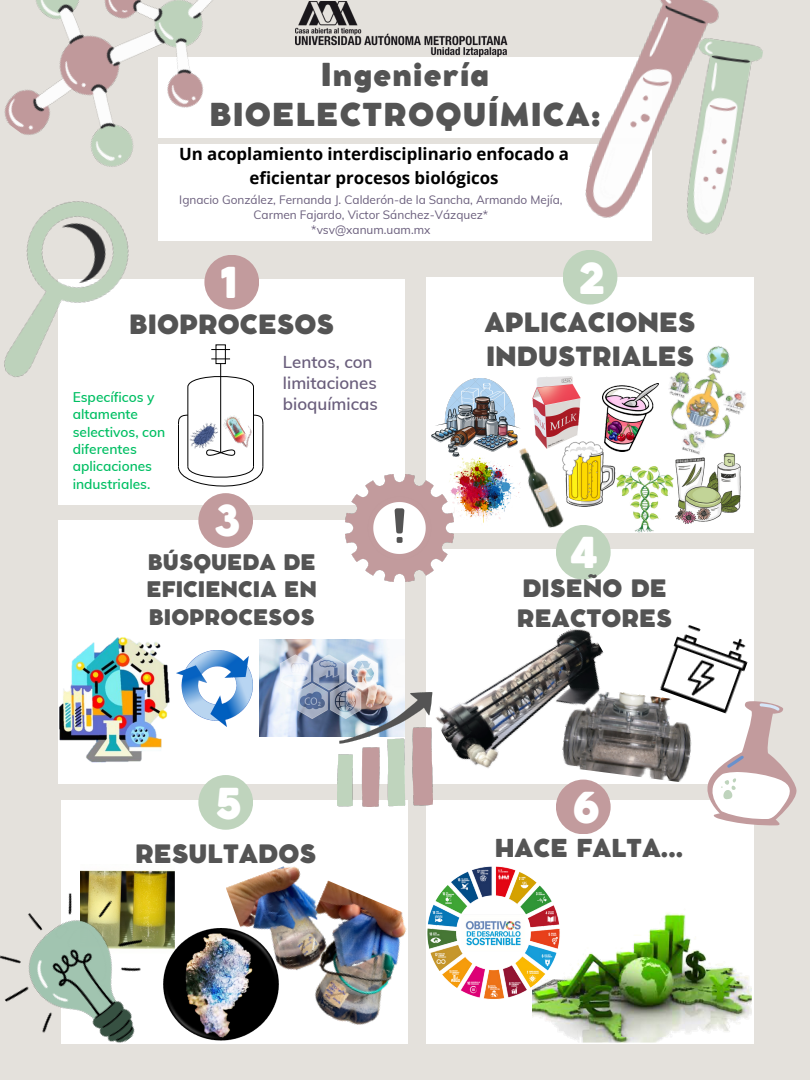
<style>
.page{position:relative;width:810px;height:1080px;background:#e4e1dc}
.page>*{position:absolute;margin:0;border:0;box-sizing:border-box;transform-origin:0 0}
.t1{font:800 42.06px "Cocomat Pro";color:#fff}
.t2{font:800 31.25px/39.9px "Cocomat Pro";letter-spacing:.04em;color:#545454;text-align:center}
.t3{font:800 26.25px/33.2px "Cocomat Pro";color:#545454}
.t4{font:800 25.06px "Cocomat Pro";color:#545454}
.t5{font:800 24.44px "Cocomat Pro";color:#545454}
.t6{font:800 23.75px/30px "Cocomat Pro";color:#545454}
.t7{font:800 21.25px/27.2px "Cocomat Pro";color:#545454;text-align:justify}
.t8{font:700 16.88px/23.4px "Open Sans";color:#000;text-align:center}
.t9{font:600 16.88px/21.1px "Muli";color:#6a5e7c}
.t10{font:600 13.75px/17.4px "Muli";color:#00bf63}
.t11{font:11.88px/15px "Muli";color:#6a5e7c;text-align:center}
</style>
<div class="page">
<div style="left:158px;top:57px;width:494px;height:80px;background:#fff"></div>
<div style="left:158px;top:145px;width:494px;height:96px;background:#fff"></div>
<img style="left:4px;top:0;width:273px;height:167px">
<div style="left:59px;top:279px;width:346px;height:226px;background:#fff"></div>
<img style="left:4px;top:201px;width:125px;height:185px">
<div style="left:426px;top:277px;width:328px;height:255px;background:#fff"></div>
<img style="left:581px;top:0;width:182px;height:235px">
<div style="left:59px;top:520px;width:346px;height:263px;background:#fff"></div>
<div style="left:426px;top:549px;width:328px;height:234px;background:#fff"></div>
<img style="left:346px;top:474px;width:107px;height:108px">
<div style="left:61px;top:800px;width:346px;height:243px;background:#fff"></div>
<div style="left:426px;top:800px;width:328px;height:243px;background:#fff"></div>
<svg style="left:700px;top:701px;width:97px;height:125px"></svg>
<div style="left:204px;top:255px;width:55px;height:55px;background:#c29b9d;border-radius:50%"></div>
<div style="left:563px;top:250px;width:54px;height:55px;background:#bfd4bd;border-radius:50%"></div>
<div style="left:198px;top:493px;width:55px;height:55px;background:#c29b9d;border-radius:50%"></div>
<div style="left:556px;top:525px;width:55px;height:55px;background:#bfd4bd;border-radius:50%"></div>
<div style="left:556px;top:780px;width:55px;height:54px;background:#c29b9d;border-radius:50%"></div>
<hr style="left:220px;top:364px;width:1px;height:89px;background:#000">
<div style="left:216px;top:345px;width:10px;height:19px;border:1px solid #000"></div>
<svg style="left:211px;top:359px;width:19px;height:1px"></svg>
<svg style="left:211px;top:349px;width:19px;height:1px"></svg>
<hr style="left:188px;top:387px;width:1px;height:80px;background:#000">
<hr style="left:253px;top:387px;width:1px;height:80px;background:#000">
<svg style="left:187px;top:373px;width:67px;height:15px"></svg>
<svg style="left:178px;top:443px;width:85px;height:52px"></svg>
<hr style="left:178px;top:425px;width:1px;height:42px;background:#000">
<hr style="left:263px;top:425px;width:1px;height:42px;background:#000">
<svg style="left:178px;top:415px;width:10px;height:10px"></svg>
<svg style="left:259px;top:415px;width:4px;height:10px"></svg>
<img style="left:184px;top:418px;width:42px;height:37px">
<img style="left:221px;top:410px;width:38px;height:44px">
<img style="left:431px;top:379px;width:89px;height:67px">
<img style="left:532px;top:376px;width:49px;height:66px">
<img style="left:514px;top:442px;width:53px;height:92px">
<img style="left:617px;top:467px;width:44px;height:66px">
<img style="left:645px;top:346px;width:101px;height:124px">
<img style="left:661px;top:442px;width:93px;height:91px">
<img style="left:603px;top:383px;width:55px;height:69px">
<img style="left:552px;top:439px;width:70px;height:69px">
<img style="left:441px;top:446px;width:87px;height:87px">
<img style="left:259px;top:640px;width:130px;height:97px">
<img style="left:338px;top:692px;width:95px;height:115px">
<div style="left:198px;top:775px;width:55px;height:55px;background:#bfd4bd;border-radius:50%"></div>
<img style="left:58px;top:631px;width:112px;height:141px">
<img style="left:176px;top:650px;width:77px;height:77px">
<img style="left:429px;top:629px;width:175px;height:151px">
<img style="left:185px;top:928px;width:92px;height:116px">
<img style="left:0;top:870px;width:185px;height:174px">
<img style="left:560px;top:686px;width:132px;height:97px">
<img style="left:277px;top:894px;width:168px;height:150px">
<img style="left:226px;top:866px;width:133px;height:122px">
<img style="left:532px;top:913px;width:220px;height:130px">
<img style="left:398px;top:865px;width:191px;height:136px">
<img style="left:296px;top:1px;width:212px;height:56px">
<img style="left:658px;top:625px;width:96px;height:89px">
<p class="t2" style="left:209px;top:58px;width:393px">Ingeniería<br>BIOELECTROQUÍMICA:</p>
<p class="t8" style="left:179px;top:142px;width:392px">Un acoplamiento interdisciplinario enfocado a eficientar procesos biológicos</p>
<p class="t11" style="left:179px;top:192px;width:385px">Ignacio González, Fernanda J. Calderón-de la Sancha, Armando Mejía,<br>Carmen Fajardo, Victor Sánchez-Vázquez*</p>
<p class="t11" style="left:311px;top:222px;width:121px">*vsv@xanum.uam.mx</p>
<p class="t1" style="left:221px;top:267px;width:19px">1</p>
<p class="t1" style="left:579px;top:263px;width:28px">2</p>
<p class="t3" style="left:129px;top:311px;width:206px">BIOPROCESOS</p>
<p class="t10" style="left:73px;top:388px;width:94px">Específicos y altamente selectivos, con diferentes aplicaciones industriales.</p>
<p class="t1" style="left:215px;top:505px;width:28px">3</p>
<p class="t9" style="left:283px;top:351px;width:96px">Lentos, con limitaciones bioquímicas</p>
<p class="t7" style="left:147px;top:551px;width:172px">BÚSQUEDA DE EFICIENCIA EN BIOPROCESOS</p>
<p class="t1" style="left:215px;top:788px;width:29px">5</p>
<p class="t4" style="left:135px;top:845px;width:183px">RESULTADOS</p>
<p class="t3" style="left:485px;top:309px;width:212px">APLICACIONES<br>INDUSTRIALES</p>
<p class="t1" style="left:570px;top:537px;width:30px">4</p>
<p class="t6" style="left:517px;top:575px;width:157px">DISEÑO DE<br>REACTORES</p>
<p class="t1" style="left:572px;top:791px;width:29px">6</p>
<p class="t5" style="left:495px;top:839px;width:190px">HACE FALTA...</p>
</div>
